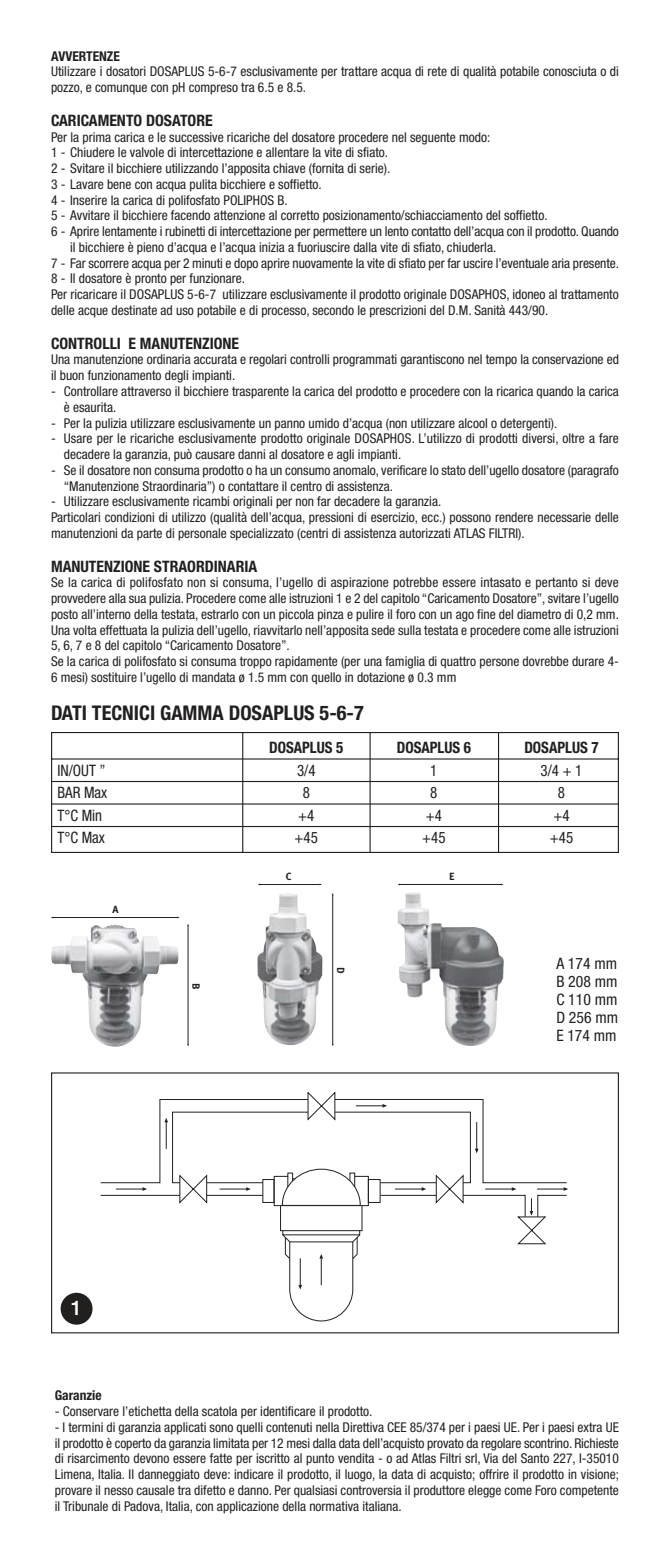
<style>
.page{position:relative;width:670px;height:1563px;background:#fff}
.page>*{position:absolute;margin:0;border:0;box-sizing:border-box;transform-origin:0 0}
.t1{font:700 condensed 20.25px "Helvetica Neue";color:#221f1f}
.t2{font:500 20.25px "Helvetica Neue";color:#fff}
.t3{font:700 condensed 15.75px "Helvetica Neue";color:#221f1f}
.t4{font:condensed 15.75px "Helvetica Neue";color:#221f1f;scale:.95 1}
.t5{font:condensed 15.75px/18px "Helvetica Neue";color:#221f1f;text-align:justify}
.t6{font:700 condensed 15.75px "Helvetica Neue";color:#221f1f;scale:.95 1}
.t7{font:condensed 13.5px/15.8px "Helvetica Neue";color:#221f1f}
.t8{font:700 condensed 13.5px "Helvetica Neue";color:#221f1f}
.t9{font:10.35px "Meta Plus Bold Caps";color:#231f20}
</style>
<div class="page">
<img style="left:257px;top:893px;width:65px;height:152px">
<img style="left:397px;top:892px;width:101px;height:154px">
<hr style="left:260px;top:884px;width:60px;height:1px;background:#221f1f">
<hr style="left:400px;top:884px;width:101px;height:1px;background:#221f1f">
<hr style="left:332px;top:895px;width:1px;height:149px;background:#221f1f">
<svg style="left:51px;top:732px;width:568px;height:121px"></svg>
<hr style="left:51px;top:781px;width:568px;height:1px;background:#221f1f">
<hr style="left:51px;top:803px;width:568px;height:1px;background:#221f1f">
<hr style="left:51px;top:826px;width:568px;height:1px;background:#221f1f">
<hr style="left:369px;top:732px;width:1px;height:121px;background:#221f1f">
<hr style="left:242px;top:732px;width:1px;height:120px;background:#221f1f">
<hr style="left:498px;top:732px;width:1px;height:120px;background:#221f1f">
<svg style="left:101px;top:1092px;width:467px;height:229px"></svg>
<hr style="left:207px;top:1195px;width:56px;height:1px;background:#221f1f">
<hr style="left:207px;top:1182px;width:56px;height:1px;background:#221f1f">
<hr style="left:380px;top:1195px;width:56px;height:1px;background:#221f1f">
<hr style="left:380px;top:1182px;width:56px;height:1px;background:#221f1f">
<div style="left:51px;top:1072px;width:568px;height:261px;border:1px solid #221f1f"></div>
<div style="left:61px;top:1292px;width:31px;height:32px;background:#221f1f;border-radius:50%"></div>
<img style="left:51px;top:924px;width:127px;height:42px">
<hr style="left:53px;top:917px;width:124px;height:1px;background:#221f1f">
<hr style="left:188px;top:926px;width:1px;height:118px;background:#221f1f">
<p class="t8" style="left:51px;top:51px;width:70px">AVVERTENZE</p>
<p class="t7" style="left:51px;top:65px;width:569px">Utilizzare i dosatori DOSAPLUS 5-6-7 esclusivamente per trattare acqua di rete di qualità potabile conosciuta o di pozzo, e comunque con pH compreso tra 6.5 e 8.5.</p>
<p class="t3" style="left:51px;top:115px;width:163px">CARICAMENTO DOSATORE</p>
<p class="t7" style="left:51px;top:130px;width:441px">Per la prima carica e le successive ricariche del dosatore procedere nel seguente modo:</p>
<p class="t7" style="left:51px;top:146px;width:339px">1 - Chiudere le valvole di intercettazione e allentare la vite di sfiato.</p>
<p class="t7" style="left:51px;top:162px;width:341px">2 - Svitare il bicchiere utilizzando l’apposita chiave (fornita di serie).</p>
<p class="t7" style="left:51px;top:177px;width:272px">3 - Lavare bene con acqua pulita bicchiere e soffietto.</p>
<p class="t7" style="left:51px;top:193px;width:238px">4 - Inserire la carica di polifosfato POLIPHOS B.</p>
<p class="t7" style="left:51px;top:209px;width:498px">5 - Avvitare il bicchiere facendo attenzione al corretto posizionamento/schiacciamento del soffietto.</p>
<p class="t7" style="left:51px;top:225px;width:569px">6 - Aprire lentamente i rubinetti di intercettazione per permettere un lento contatto dell’acqua con il prodotto. Quando</p>
<p class="t7" style="left:70px;top:240px;width:427px">il bicchiere è pieno d’acqua e l’acqua inizia a fuoriuscire dalla vite di sfiato, chiuderla.</p>
<p class="t7" style="left:51px;top:256px;width:569px">7 - Far scorrere acqua per 2 minuti e dopo aprire nuovamente la vite di sfiato per far uscire l’eventuale aria presente.</p>
<p class="t7" style="left:51px;top:272px;width:195px">8 - Il dosatore è pronto per funzionare.</p>
<p class="t7" style="left:51px;top:288px;width:569px">Per ricaricare il DOSAPLUS 5-6-7 utilizzare esclusivamente il prodotto originale DOSAPHOS, idoneo al trattamento</p>
<p class="t7" style="left:51px;top:303px;width:498px">delle acque destinate ad uso potabile e di processo, secondo le prescrizioni del D.M. Sanità 443/90.</p>
<p class="t3" style="left:51px;top:337px;width:190px">CONTROLLI E MANUTENZIONE</p>
<p class="t7" style="left:51px;top:353px;width:569px">Una manutenzione ordinaria accurata e regolari controlli programmati garantiscono nel tempo la conservazione ed il buon funzionamento degli impianti.</p>
<p class="t7" style="left:64px;top:384px;width:556px;text-indent:-13px">- Controllare attraverso il bicchiere trasparente la carica del prodotto e procedere con la ricarica quando la carica è esaurita.</p>
<p class="t7" style="left:51px;top:416px;width:507px">- Per la pulizia utilizzare esclusivamente un panno umido d’acqua (non utilizzare alcool o detergenti).</p>
<p class="t7" style="left:64px;top:432px;width:556px;text-indent:-13px">- Usare per le ricariche esclusivamente prodotto originale DOSAPHOS. L’utilizzo di prodotti diversi, oltre a fare decadere la garanzia, può causare danni al dosatore e agli impianti.</p>
<p class="t7" style="left:64px;top:463px;width:556px;text-indent:-13px">- Se il dosatore non consuma prodotto o ha un consumo anomalo, verificare lo stato dell’ugello dosatore (paragrafo “Manutenzione Straordinaria”) o contattare il centro di assistenza.</p>
<p class="t7" style="left:51px;top:495px;width:569px">- Utilizzare esclusivamente ricambi originali per non far decadere la garanzia.<br>Particolari condizioni di utilizzo (qualità dell’acqua, pressioni di esercizio, ecc.) possono rendere necessarie delle manutenzioni da parte di personale specializzato (centri di assistenza autorizzati ATLAS FILTRI).</p>
<p class="t3" style="left:51px;top:560px;width:208px">MANUTENZIONE STRAORDINARIA</p>
<p class="t7" style="left:51px;top:576px;width:569px">Se la carica di polifosfato non si consuma, l’ugello di aspirazione potrebbe essere intasato e pertanto si deve provvedere alla sua pulizia. Procedere come alle istruzioni 1 e 2 del capitolo “Caricamento Dosatore”, svitare l’ugello posto all’interno della testata, estrarlo con un piccola pinza e pulire il foro con un ago fine del diametro di 0,2 mm.<br>Una volta effettuata la pulizia dell’ugello, riavvitarlo nell’apposita sede sulla testata e procedere come alle istruzioni 5, 6, 7 e 8 del capitolo “Caricamento Dosatore”.<br>Se la carica di polifosfato si consuma troppo rapidamente (per una famiglia di quattro persone dovrebbe durare 4- 6 mesi) sostituire l’ugello di mandata ø 1.5 mm con quello in dotazione ø 0.3 mm</p>
<h1 class="t1" style="left:51px;top:705px;width:314px">DATI TECNICI GAMMA DOSAPLUS 5-6-7</h1>
<p class="t6" style="left:269px;top:742px;width:80px">DOSAPLUS 5</p>
<p class="t6" style="left:397px;top:742px;width:80px">DOSAPLUS 6</p>
<p class="t6" style="left:524px;top:742px;width:80px">DOSAPLUS 7</p>
<p class="t4" style="left:57px;top:764px;width:52px">IN/OUT ”</p>
<p class="t4" style="left:297px;top:764px;width:21px">3/4</p>
<p class="t4" style="left:430px;top:764px;width:9px">1</p>
<p class="t4" style="left:540px;top:764px;width:46px">3/4 + 1</p>
<p class="t4" style="left:57px;top:787px;width:54px">BAR Max</p>
<p class="t4" style="left:303px;top:787px;width:9px">8</p>
<p class="t4" style="left:430px;top:787px;width:9px">8</p>
<p class="t4" style="left:558px;top:787px;width:9px">8</p>
<p class="t4" style="left:57px;top:809px;width:49px">T°C Min</p>
<p class="t4" style="left:298px;top:809px;width:19px">+4</p>
<p class="t4" style="left:426px;top:809px;width:19px">+4</p>
<p class="t4" style="left:553px;top:809px;width:19px">+4</p>
<p class="t4" style="left:57px;top:832px;width:52px">T°C Max</p>
<p class="t4" style="left:294px;top:832px;width:26px">+45</p>
<p class="t4" style="left:422px;top:832px;width:26px">+45</p>
<p class="t4" style="left:550px;top:832px;width:26px">+45</p>
<p class="t9" style="left:112px;top:906px;width:8px">A</p>
<p class="t9" style="left:200px;top:983px;width:8px;rotate:90deg">B</p>
<p class="t9" style="left:286px;top:873px;width:7px">C</p>
<p class="t9" style="left:449px;top:873px;width:7px">E</p>
<p class="t9" style="left:344px;top:967px;width:8px;rotate:90deg">D</p>
<p class="t5" style="left:556px;top:955px;width:63px">A 174 mm B 208 mm C 110 mm D 256 mm E 174 mm</p>
<h1 class="t2" style="left:71px;top:1300px;width:13px">1</h1>
<p class="t8" style="left:55px;top:1390px;width:48px">Garanzie</p>
<p class="t7" style="left:55px;top:1404px;width:319px">- Conservare l’etichetta della scatola per identificare il prodotto.</p>
<p class="t7" style="left:55px;top:1420px;width:565px;text-align:justify">- I termini di garanzia applicati sono quelli contenuti nella Direttiva CEE 85/374 per i paesi UE. Per i paesi extra UE il prodotto è coperto da garanzia limitata per 12 mesi dalla data dell’acquisto provato da regolare scontrino. Richieste di risarcimento devono essere fatte per iscritto al punto vendita - o ad Atlas Filtri srl, Via del Santo 227, I-35010<br>Limena, Italia. Il danneggiato deve: indicare il prodotto, il luogo, la data di acquisto; offrire il prodotto in visione; provare il nesso causale tra difetto e danno. Per qualsiasi controversia il produttore elegge come Foro competente il Tribunale di Padova, Italia, con applicazione della normativa italiana.</p>
</div>
